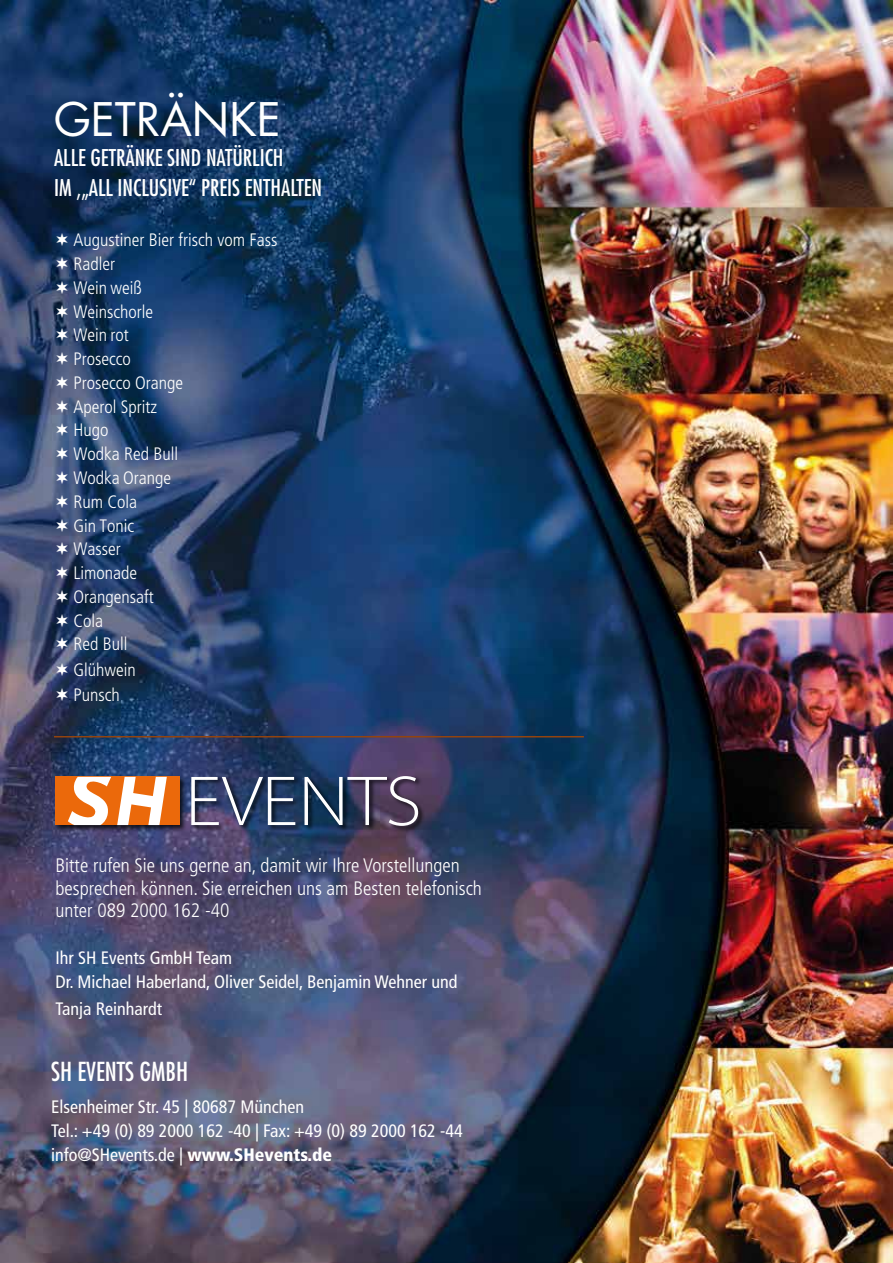
<style>
.page{position:relative;width:893px;height:1263px;background:#fff}
.page>*{position:absolute;margin:0;border:0;box-sizing:border-box;transform-origin:0 0}
.t1{font:45px "Futura";color:#fff}
.t2{font:condensed 25.5px "Futura";color:#fff}
.t3{font:condensed 22.5px/30px "Futura";color:#fff}
.t4{font:300 condensed 19.5px/22.5px "Frutiger";color:#fff}
.t5{font:condensed 18px/24px "Frutiger";color:#fff}
.t6{font:300 condensed 18px/23.9px "Frutiger";color:#fff}
.s1{font-weight:900}
</style>
<div class="page">
<img style="left:0;top:0;width:893px;height:1263px">
<div style="left:54px;top:774px;width:371px;height:59px;background:#000;opacity:.75"></div>
<div style="left:55px;top:777px;width:125px;height:48px;background:#eb690b"></div>
<svg style="left:68px;top:777px;width:43px;height:48px"></svg>
<svg style="left:117px;top:777px;width:50px;height:48px"></svg>
<svg style="left:191px;top:777px;width:104px;height:48px"></svg>
<svg style="left:304px;top:776px;width:114px;height:50px;background:#585b73"></svg>
<hr style="left:54px;top:736px;width:530px;height:1px;background:#92430e">
<svg style="left:56px;top:233px;width:12px;height:13px"></svg>
<svg style="left:56px;top:257px;width:12px;height:13px"></svg>
<svg style="left:56px;top:281px;width:12px;height:13px"></svg>
<svg style="left:56px;top:304px;width:12px;height:14px"></svg>
<svg style="left:56px;top:328px;width:12px;height:13px"></svg>
<svg style="left:56px;top:352px;width:12px;height:13px"></svg>
<svg style="left:56px;top:376px;width:12px;height:13px"></svg>
<svg style="left:56px;top:399px;width:12px;height:14px"></svg>
<svg style="left:56px;top:423px;width:12px;height:13px"></svg>
<svg style="left:56px;top:447px;width:12px;height:13px"></svg>
<svg style="left:56px;top:471px;width:12px;height:13px"></svg>
<svg style="left:56px;top:494px;width:12px;height:14px"></svg>
<svg style="left:56px;top:518px;width:12px;height:13px"></svg>
<svg style="left:56px;top:542px;width:12px;height:13px"></svg>
<svg style="left:56px;top:566px;width:12px;height:13px"></svg>
<svg style="left:56px;top:590px;width:12px;height:13px"></svg>
<svg style="left:56px;top:613px;width:12px;height:13px"></svg>
<svg style="left:56px;top:637px;width:12px;height:13px"></svg>
<svg style="left:56px;top:662px;width:12px;height:14px"></svg>
<svg style="left:56px;top:688px;width:12px;height:13px"></svg>
<h1 class="t1" style="left:54px;top:91px;width:228px">GETRÄNKE</h1>
<p class="t3" style="left:54px;top:142px;width:270px">ALLE GETRÄNKE SIND NATÜRLICH<br>IM ‚„ALL INCLUSIVE“ PREIS ENTHALTEN</p>
<p class="t6" style="left:73px;top:228px;width:206px">Augustiner Bier frisch vom Fass<br>Radler<br>Wein weiß<br>Weinschorle<br>Wein rot<br>Prosecco<br>Prosecco Orange<br>Aperol Spritz<br>Hugo<br>Wodka Red Bull<br>Wodka Orange<br>Rum Cola<br>Gin Tonic<br>Wasser<br>Limonade<br>Orangensaft<br>Cola<br>Red Bull<br>Glühwein<br>Punsch</p>
<p class="t4" style="left:55px;top:855px;width:428px">Bitte rufen Sie uns gerne an, damit wir Ihre Vorstellungen besprechen können. Sie erreichen uns am Besten telefonisch unter 089 2000 162 -40</p>
<p class="t5" style="left:55px;top:946px;width:403px">Ihr SH Events GmbH Team<br>Dr. Michael Haberland, Oliver Seidel, Benjamin Wehner und</p>
<p class="t5" style="left:55px;top:997px;width:108px">Tanja Reinhardt</p>
<h2 class="t2" style="left:51px;top:1056px;width:139px">SH EVENTS GMBH</h2>
<p class="t5" style="left:51px;top:1095px;width:413px">Elsenheimer Str. 45 | 80687 München<br>Tel.: +49 (0) 89 2000 162 -40 | Fax: +49 (0) 89 2000 162 -44 info@SHevents.de | <span class="s1">www.SHevents.de</span></p>
</div>
